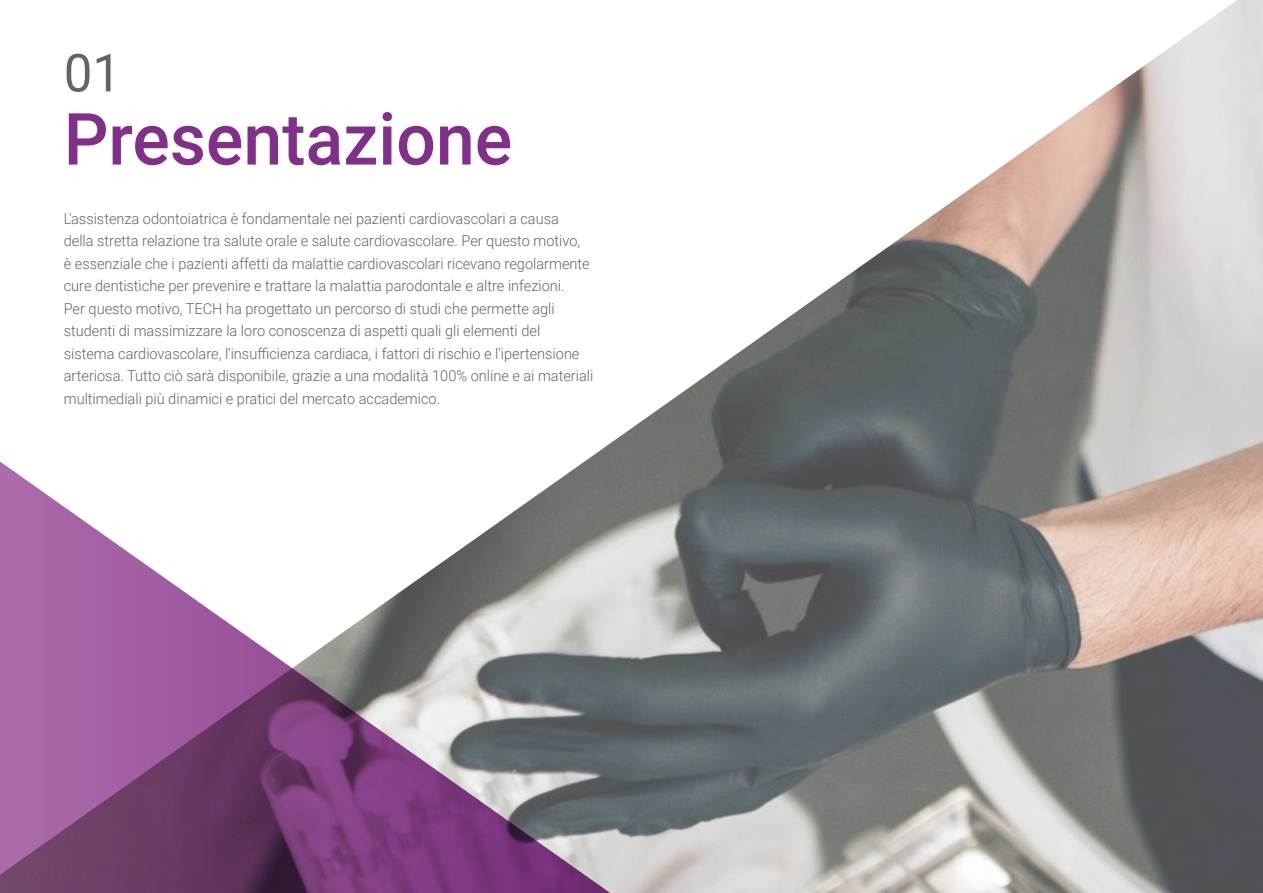
<style>
.page{position:relative;width:1263px;height:893px;background:#fff}
.page>*{position:absolute;margin:0;border:0;box-sizing:border-box;transform-origin:0 0}
.t1{font:500 72px "Roboto";color:#813089}
.t2{font:52.5px "Roboto";color:#61646a}
.t3{font:300 15px/22.5px "Roboto";color:#61646a}
</style>
<div class="page">
<img style="left:606px;top:0;width:657px;height:893px">
<svg style="left:0;top:446px;width:640px;height:447px"></svg>
<h2 class="t2" style="left:64px;top:36px;width:59px">01</h2>
<h1 class="t1" style="left:64px;top:89px;width:450px">Presentazione</h1>
<p class="t3" style="left:64px;top:207px;width:531px">L'assistenza odontoiatrica è fondamentale nei pazienti cardiovascolari a causa<br>della stretta relazione tra salute orale e salute cardiovascolare. Per questo motivo,<br>è essenziale che i pazienti affetti da malattie cardiovascolari ricevano regolarmente cure dentistiche per prevenire e trattare la malattia parodontale e altre infezioni.<br>Per questo motivo, TECH ha progettato un percorso di studi che permette agli studenti di massimizzare la loro conoscenza di aspetti quali gli elementi del sistema cardiovascolare, l'insufficienza cardiaca, i fattori di rischio e l'ipertensione arteriosa. Tutto ciò sarà disponibile, grazie a una modalità 100% online e ai materiali multimediali più dinamici e pratici del mercato accademico.</p>
</div>
